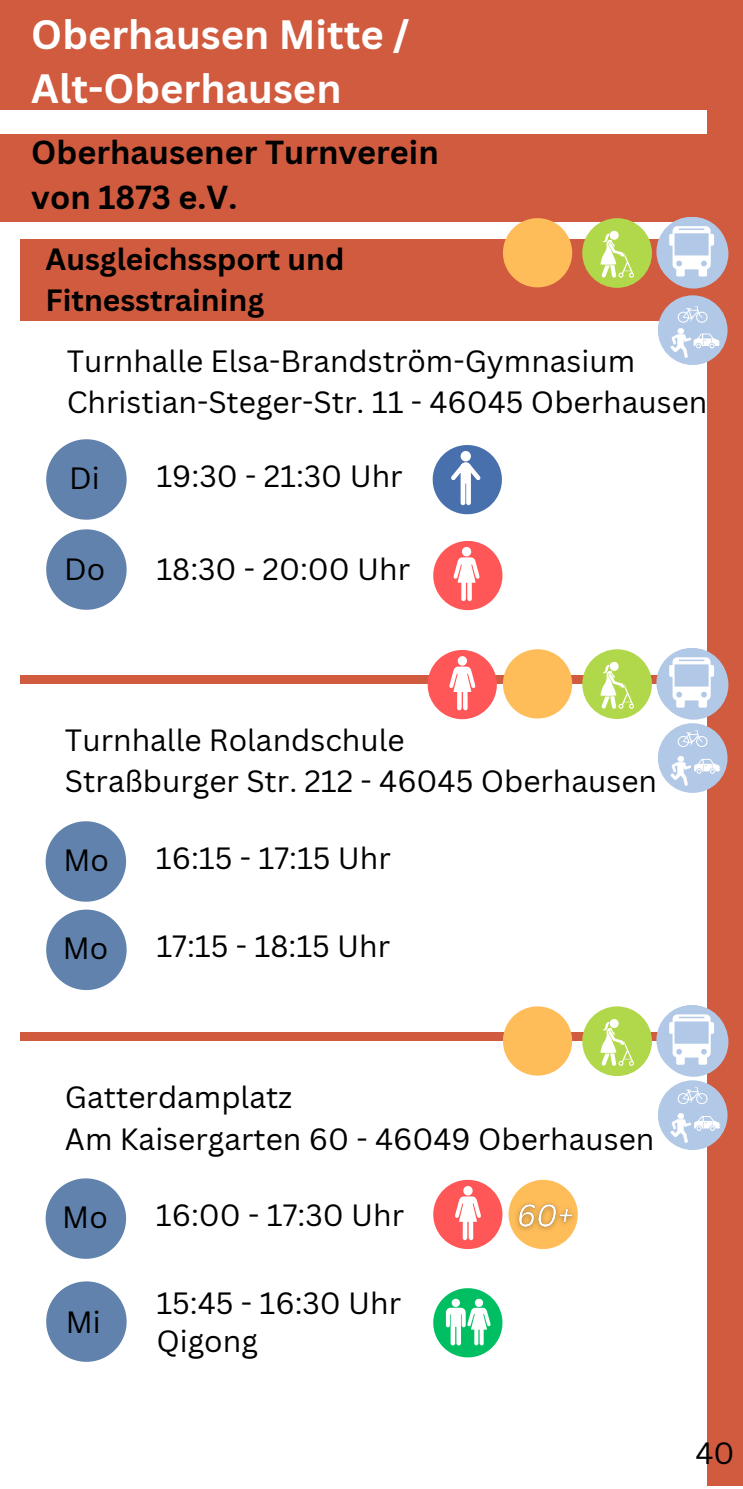
<style>
.page{position:relative;width:743px;height:1489px;background:#fff}
.page>*{position:absolute;margin:0;border:0;box-sizing:border-box;transform-origin:0 0}
.t1{font:700 40px "Canva Sans";color:#fff}
.t2{font:700 32.5px "Canva Sans";color:#000}
.t3{font:30px "Canva Sans";color:#000}
.t4{font:700 30px "Canva Sans";color:#000}
</style>
<div class="page">
<div style="left:707px;top:1px;width:35px;height:1484px;background:#d15b3f"></div>
<div style="left:0;top:0;width:742px;height:110px;background:#d15b3f"></div>
<div style="left:0;top:134px;width:742px;height:88px;background:#d15b3f"></div>
<div style="left:20px;top:239px;width:722px;height:82px;background:#d15b3f"></div>
<svg style="left:46px;top:439px;width:81px;height:81px"></svg>
<svg style="left:503px;top:218px;width:69px;height:69px"></svg>
<svg style="left:659px;top:219px;width:69px;height:70px"></svg>
<div style="left:656px;top:217px;width:70px;height:70px;background:#b1c8e6;border-radius:50%"></div>
<svg style="left:669px;top:226px;width:45px;height:51px"></svg>
<div style="left:658px;top:295px;width:69px;height:70px;background:#b1c8e6;border-radius:50%"></div>
<svg style="left:670px;top:303px;width:51px;height:55px"></svg>
<div style="left:582px;top:218px;width:70px;height:70px;background:#b1d74b;border-radius:50%"></div>
<svg style="left:600px;top:230px;width:34px;height:48px"></svg>
<svg style="left:46px;top:529px;width:81px;height:81px"></svg>
<svg style="left:433px;top:541px;width:69px;height:69px"></svg>
<svg style="left:433px;top:445px;width:69px;height:69px"></svg>
<svg style="left:46px;top:909px;width:81px;height:81px"></svg>
<div style="left:20px;top:675px;width:722px;height:9px;background:#d15b3f"></div>
<svg style="left:503px;top:649px;width:69px;height:69px"></svg>
<svg style="left:659px;top:650px;width:69px;height:70px"></svg>
<div style="left:656px;top:648px;width:70px;height:70px;background:#b1c8e6;border-radius:50%"></div>
<svg style="left:669px;top:657px;width:45px;height:51px"></svg>
<div style="left:658px;top:723px;width:69px;height:70px;background:#b1c8e6;border-radius:50%"></div>
<svg style="left:677px;top:730px;width:30px;height:17px"></svg>
<svg style="left:670px;top:756px;width:50px;height:30px"></svg>
<div style="left:582px;top:649px;width:70px;height:70px;background:#b1d74b;border-radius:50%"></div>
<svg style="left:600px;top:661px;width:34px;height:48px"></svg>
<svg style="left:46px;top:821px;width:80px;height:81px"></svg>
<svg style="left:428px;top:650px;width:69px;height:69px"></svg>
<svg style="left:46px;top:1281px;width:81px;height:81px"></svg>
<div style="left:20px;top:1032px;width:722px;height:9px;background:#d15b3f"></div>
<svg style="left:503px;top:1006px;width:69px;height:69px"></svg>
<svg style="left:659px;top:1007px;width:69px;height:70px"></svg>
<div style="left:656px;top:1005px;width:70px;height:70px;background:#b1c8e6;border-radius:50%"></div>
<svg style="left:669px;top:1014px;width:45px;height:51px"></svg>
<div style="left:658px;top:1080px;width:69px;height:70px;background:#b1c8e6;border-radius:50%"></div>
<svg style="left:677px;top:1087px;width:30px;height:17px"></svg>
<svg style="left:670px;top:1113px;width:50px;height:30px"></svg>
<div style="left:582px;top:1006px;width:70px;height:70px;background:#b1d74b;border-radius:50%"></div>
<svg style="left:600px;top:1019px;width:34px;height:47px"></svg>
<svg style="left:46px;top:1178px;width:80px;height:81px"></svg>
<svg style="left:433px;top:1180px;width:69px;height:69px"></svg>
<svg style="left:527px;top:1180px;width:33px;height:69px"></svg>
<img style="left:508px;top:1184px;width:70px;height:63px">
<svg style="left:433px;top:1288px;width:69px;height:69px"></svg>
<p class="t1" style="left:31px;top:6px;width:380px">Oberhausen Mitte /</p>
<p class="t1" style="left:31px;top:61px;width:312px">Alt-Oberhausen</p>
<p class="t2" style="left:31px;top:129px;width:409px">Oberhausener Turnverein</p>
<p class="t2" style="left:31px;top:174px;width:208px">von 1873 e.V.</p>
<p class="t4" style="left:46px;top:238px;width:300px">Ausgleichssport und</p>
<p class="t4" style="left:46px;top:279px;width:220px">Fitnesstraining</p>
<p class="t3" style="left:67px;top:340px;width:570px">Turnhalle Elsa-Brandström-Gymnasium</p>
<p class="t3" style="left:67px;top:381px;width:642px">Christian-Steger-Str. 11 - 46045 Oberhausen</p>
<p class="t3" style="left:69px;top:457px;width:32px">Di</p>
<p class="t3" style="left:156px;top:455px;width:248px">19:30 - 21:30 Uhr</p>
<p class="t3" style="left:64px;top:548px;width:43px">Do</p>
<p class="t3" style="left:156px;top:548px;width:255px">18:30 - 20:00 Uhr</p>
<p class="t3" style="left:65px;top:719px;width:341px">Turnhalle Rolandschule</p>
<p class="t3" style="left:65px;top:760px;width:593px">Straßburger Str. 212 - 46045 Oberhausen</p>
<p class="t3" style="left:63px;top:839px;width:47px">Mo</p>
<p class="t3" style="left:156px;top:837px;width:237px">16:15 - 17:15 Uhr</p>
<p class="t3" style="left:63px;top:927px;width:47px">Mo</p>
<p class="t3" style="left:156px;top:925px;width:235px">17:15 - 18:15 Uhr</p>
<p class="t3" style="left:65px;top:1076px;width:229px">Gatterdamplatz</p>
<p class="t3" style="left:65px;top:1117px;width:591px">Am Kaisergarten 60 - 46049 Oberhausen</p>
<p class="t3" style="left:62px;top:1196px;width:47px">Mo</p>
<p class="t3" style="left:156px;top:1194px;width:250px">16:00 - 17:30 Uhr</p>
<p class="t3" style="left:66px;top:1301px;width:37px">Mi</p>
<p class="t3" style="left:156px;top:1282px;width:246px">15:45 - 16:30 Uhr</p>
<p class="t3" style="left:156px;top:1319px;width:103px">Qigong</p>
<p class="t3" style="left:695px;top:1432px;width:41px">40</p>
</div>
